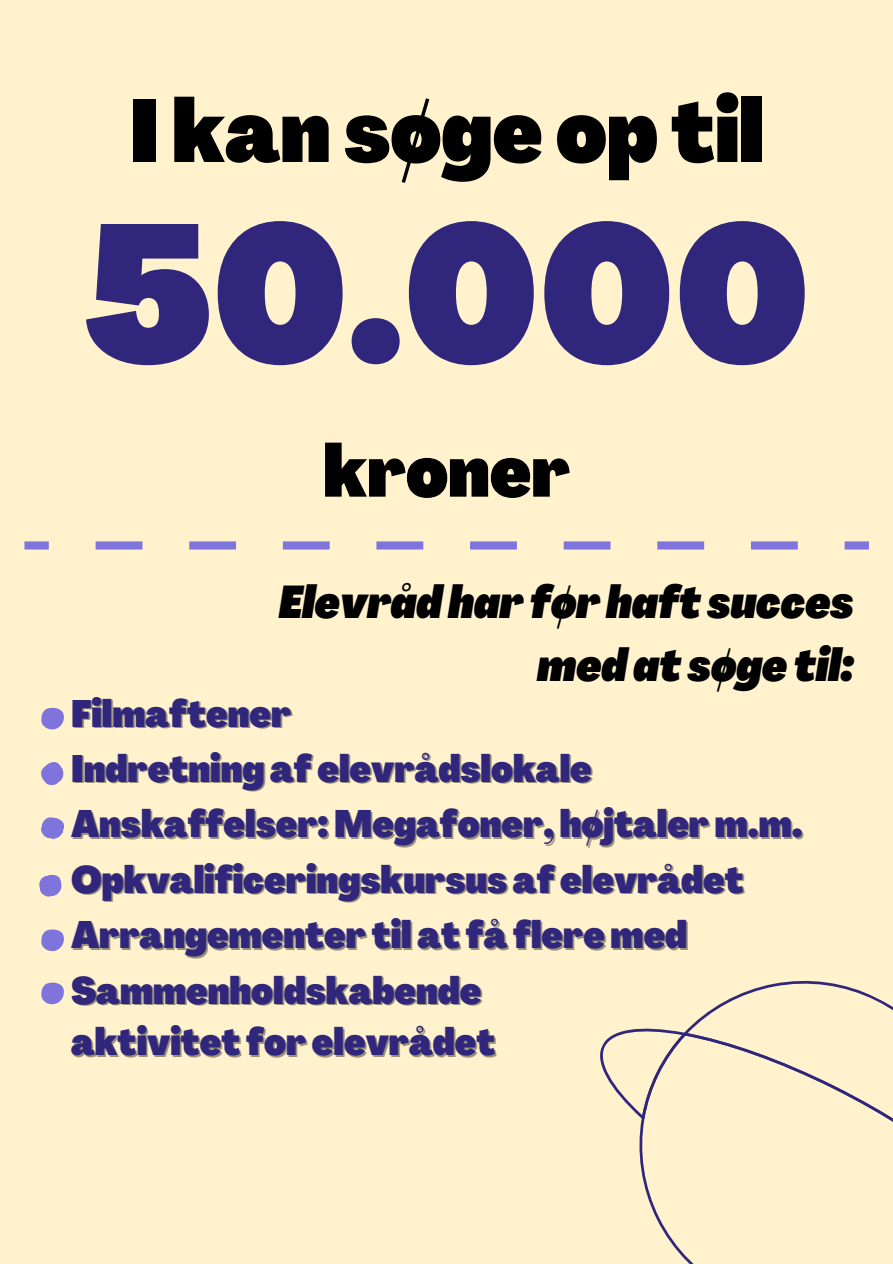
<style>
.page{position:relative;width:893px;height:1264px;background:#fff}
.page>*{position:absolute;margin:0;border:0;box-sizing:border-box;transform-origin:0 0}
.t1{font:900 condensed 192px "Agrandir";color:#30277c}
.t2{font:900 condensed 87px "Agrandir";color:#000}
.t3{font:900 condensed 72px "Agrandir";color:#000}
.t4{font:italic 900 condensed 45px/63px "Agrandir";color:#000;text-align:right}
.t5{font:900 condensed 37.5px "Agrandir";color:#30277c}
</style>
<div class="page">
<div style="left:0;top:0;width:892px;height:1263px;background:#fff2cc"></div>
<svg style="left:708px;top:980px;width:184px;height:32px"></svg>
<svg style="left:600px;top:1012px;width:292px;height:251px"></svg>
<svg style="left:24px;top:541px;width:844px;height:8px"></svg>
<svg style="left:41px;top:707px;width:23px;height:22px"></svg>
<svg style="left:41px;top:762px;width:23px;height:23px"></svg>
<svg style="left:41px;top:817px;width:23px;height:22px"></svg>
<svg style="left:39px;top:874px;width:23px;height:23px"></svg>
<svg style="left:41px;top:929px;width:23px;height:21px"></svg>
<svg style="left:41px;top:982px;width:23px;height:22px"></svg>
<h2 class="t2" style="left:129px;top:97px;width:636px">Ikan søge op til</h2>
<h1 class="t1" style="left:84px;top:218px;width:727px">50.000</h1>
<h3 class="t3" style="left:323px;top:442px;width:248px">kroner</h3>
<p class="t4" style="left:279px;top:575px;width:576px">Elevrådhar førhaft succes medat søge til:</p>
<p class="t5" style="left:71px;top:698px;width:222px">Filmaftener</p>
<p class="t5" style="left:71px;top:753px;width:522px">Indretningaf elevrådslokale</p>
<p class="t5" style="left:71px;top:809px;width:733px">Anskaffelser:Megafoner, højtaler m.m.</p>
<p class="t5" style="left:71px;top:864px;width:674px">Opkvalificeringskursusaf elevrådet</p>
<h4 class="t5" style="left:71px;top:920px;width:617px">Arrangementer tilat fåflere med</h4>
<p class="t5" style="left:71px;top:975px;width:412px">Sammenholdskabende</p>
<p class="t5" style="left:71px;top:1027px;width:426px">aktivitet for elevrådet</p>
</div>
